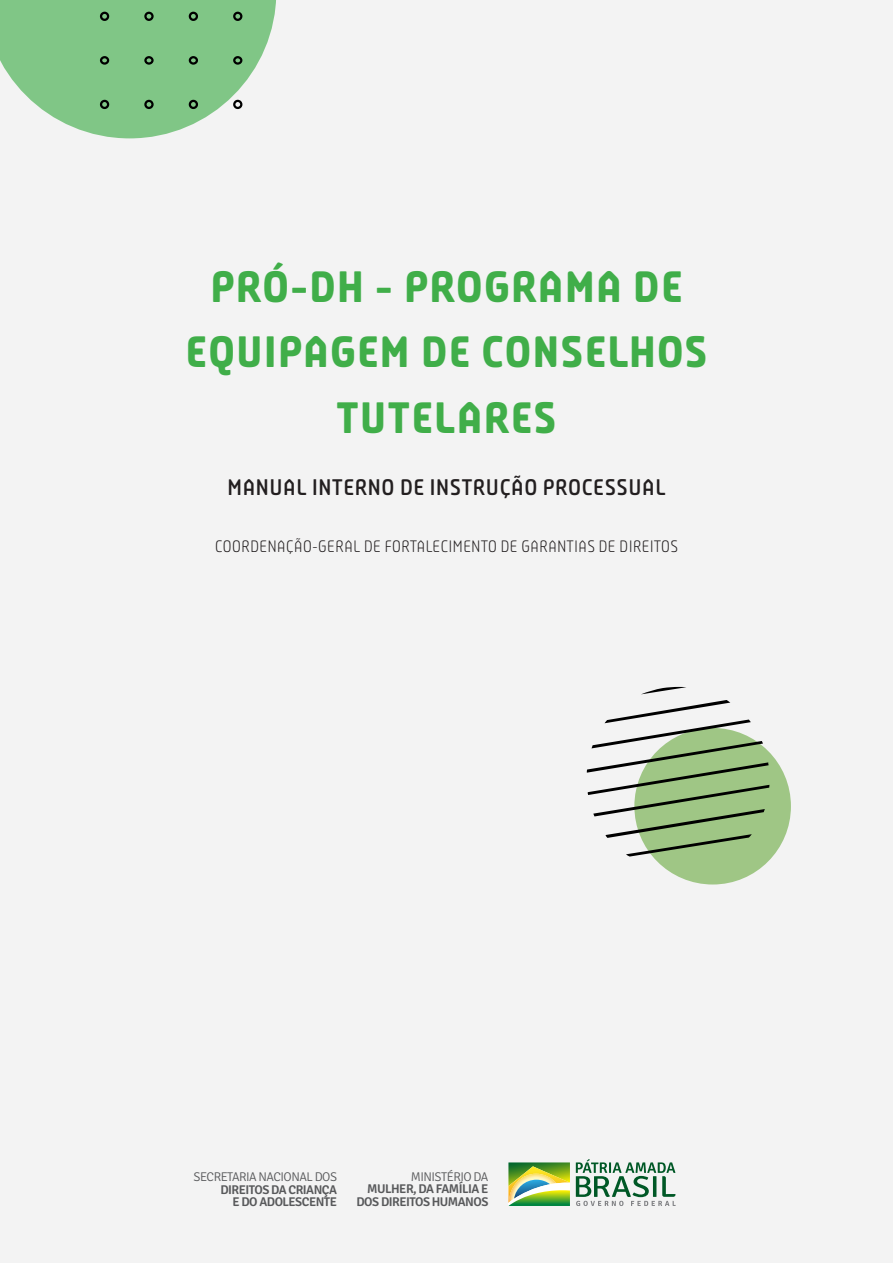
<style>
.page{position:relative;width:893px;height:1263px;background:#f3f3f3}
.page>*{position:absolute;margin:0;border:0;box-sizing:border-box;transform-origin:0 0}
.t1{font:900 43.8px/65.7px "Plau";color:#40ae49;text-align:center}
.t2{font:500 22.5px "Plau";color:#231f20}
.t3{font:300 16.5px "Plau";color:#231f20}
.t4{font:600 12.75px/12.3px "Signika";letter-spacing:-.04em;color:#58595b;text-align:right}
.s1{font-weight:300}
</style>
<div class="page">
<div style="left:634px;top:728px;width:157px;height:156px;background:#9fc685;border-radius:50%"></div>
<svg style="left:642px;top:687px;width:44px;height:7px"></svg>
<svg style="left:587px;top:700px;width:182px;height:156px"></svg>
<svg style="left:508px;top:1162px;width:62px;height:44px;background:#90b960"></svg>
<svg style="left:576px;top:1159px;width:100px;height:47px"></svg>
<svg style="left:0;top:0;width:276px;height:138px"></svg>
<p class="t1" style="left:185px;top:254px;width:525px">PRÓ-DH - PROGRAMA DE<br>EQUIPAGEM DE CONSELHOS<br>TUTELARES</p>
<p class="t2" style="left:227px;top:474px;width:440px">MANUAL INTERNO DE INSTRUÇÃO PROCESSUAL</p>
<p class="t3" style="left:215px;top:537px;width:465px">COORDENAÇÃO-GERAL DE FORTALECIMENTO DE GARANTIAS DE DIREITOS</p>
<p class="t4" style="left:193px;top:1171px;width:145px"><span class="s1">SECRETARIA NACIONAL DOS<br></span>DIREITOS DA CRIANÇA<br>E DO ADOLESCENTE</p>
<p class="t4" style="left:356px;top:1171px;width:133px"><span class="s1">MINISTÉRIO DA<br></span>MULHER, DA FAMÍLIA E<br>DOS DIREITOS HUMANOS</p>
</div>
